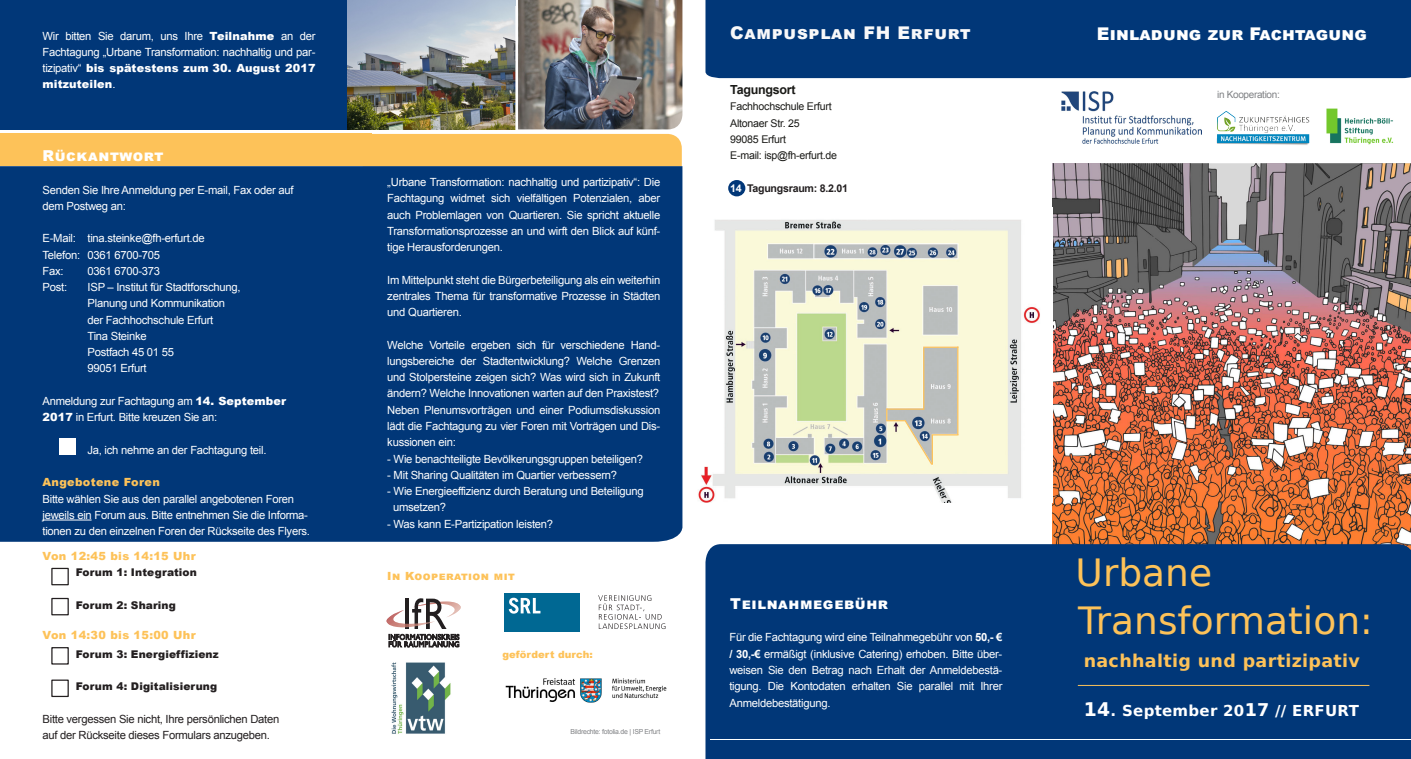
<style>
.page{position:relative;width:1411px;height:759px;background:#fff}
.page>*{position:absolute;margin:0;border:0;box-sizing:border-box;transform-origin:0 0}
.t1{font:37.5px "DejaVu Sans";color:#fdc259}
.t2{font:700 17.5px "DejaVu Sans";letter-spacing:.02em;color:#fdc259}
.t3{font:900 17.5px "Arial";color:#fff}
.Überschrift_groß{font:900 17.5px "Arial";letter-spacing:.04em;color:#f8f8f9}
.Überschrift_groß-2{font:900 15px "Arial";letter-spacing:.07em;color:#fff}
.t4{font:700 15px "DejaVu Sans";letter-spacing:.02em;color:#fff}
.t5{font:700 12.5px "Arial";letter-spacing:-.025em;color:#1a1a17}
.Überschrift_groß-3{font:11.25px/16.2px "Arial";letter-spacing:-.025em;color:#fff;text-align:justify}
.t6{font:11.25px/16.2px "Arial";letter-spacing:-.025em;color:#231f20}
.Überschrift_groß-4{font:900 11.25px "Arial";letter-spacing:.03em;color:#fdc259}
.t7{font:900 10.62px "Arial";letter-spacing:.01em;color:#231f20}
.t8{font:10.62px "Arial";letter-spacing:-.025em;color:#1a1a17}
.t9{font:700 10.62px "Arial";letter-spacing:-.025em;color:#231f20}
.t10{font:900 10px "Arial";letter-spacing:.01em;color:#fdc259}
.Grafiktext_klein{font:10px "Arial";letter-spacing:-.035em;color:#808285}
.Grafiktext_klein-2{font:6.88px "Arial";letter-spacing:-.035em;color:#808285}
.s1{font-weight:900}
.s2{font-weight:900;color:#fdc259}
.s3{color:#fff}
.s4{font-weight:700}
.s5{font-size:18.75px}
.s6{font-size:17.5px}
</style>
<div class="page">
<div style="left:728px;top:180px;width:17px;height:16px;background:#013778;border-radius:50%"></div>
<img style="left:1052px;top:163px;width:358px;height:381px">
<img style="left:1061px;top:92px;width:140px;height:51px">
<div style="left:705px;top:544px;width:705px;height:214px;background:#013778"></div>
<div style="left:0;top:0;width:363px;height:129px;background:#013778"></div>
<div style="left:0;top:134px;width:372px;height:32px;background:#fdc259"></div>
<img style="left:347px;top:0;width:168px;height:129px">
<img style="left:518px;top:0;width:164px;height:129px">
<div style="left:372px;top:134px;width:309px;height:32px;background:#fdc259"></div>
<div style="left:0;top:166px;width:682px;height:375px;background:#013778"></div>
<hr style="left:710px;top:738px;width:700px;height:1px;background:#fff">
<hr style="left:43px;top:519px;width:49px;height:1px;background:#fff">
<div style="left:59px;top:438px;width:17px;height:16px;background:#fff"></div>
<div style="left:51px;top:567px;width:18px;height:18px;border:1px solid #231f20"></div>
<div style="left:51px;top:597px;width:18px;height:18px;border:1px solid #231f20"></div>
<div style="left:51px;top:646px;width:18px;height:18px;border:1px solid #231f20"></div>
<svg style="left:386px;top:598px;width:75px;height:49px"></svg>
<div style="left:505px;top:593px;width:75px;height:38px;background:#006893"></div>
<svg style="left:508px;top:597px;width:32px;height:16px"></svg>
<svg style="left:598px;top:595px;width:67px;height:33px"></svg>
<img style="left:1326px;top:108px;width:68px;height:37px">
<img style="left:1216px;top:111px;width:94px;height:34px">
<img style="left:698px;top:219px;width:342px;height:283px">
<hr style="left:923px;top:346px;width:35px;height:2px;background:#fdc259">
<svg style="left:886px;top:408px;width:72px;height:58px"></svg>
<hr style="left:957px;top:346px;width:1px;height:88px;background:#fdc259">
<div style="left:51px;top:679px;width:18px;height:17px;border:1px solid #231f20"></div>
<div style="left:705px;top:0;width:705px;height:78px;background:#013778"></div>
<hr style="left:1077px;top:684px;width:292px;height:1px;background:#fdc259">
<img style="left:391px;top:662px;width:60px;height:72px">
<img style="left:505px;top:678px;width:162px;height:25px">
<hr style="left:923px;top:348px;width:1px;height:61px;background:#fdc259">
<p class="Überschrift_groß-3" style="left:43px;top:27px;width:274px">Wir bitten Sie darum, uns Ihre <span class="s1">Teilnahme</span> an der Fachtagung „Urbane Transformation: nachhaltig und par&shy;tizipativ“ <span class="s1">bis spätestens zum 30. August 2017 mitzuteilen</span>.</p>
<p class="Überschrift_groß-2" style="left:43px;top:145px;width:122px">Rückantwort</p>
<p class="Überschrift_groß-3" style="left:43px;top:181px;width:253px">Senden Sie Ihre Anmeldung per E-mail, Fax oder auf dem Postweg an:</p>
<p class="Überschrift_groß-3" style="left:43px;top:230px;width:164px;text-align:left">E-Mail: tina.steinke@fh-erfurt.de<br>Telefon: 0361 6700-705<br>Fax:</p>
<p class="Überschrift_groß-3" style="left:88px;top:262px;width:74px">0361 6700-373</p>
<p class="Überschrift_groß-3" style="left:43px;top:279px;width:26px">Post:</p>
<p class="Überschrift_groß-3" style="left:88px;top:279px;width:155px;text-align:left">ISP – Institut für Stadtforschung,<br>Planung und Kommunikation der Fachhochschule Erfurt<br>Tina Steinke<br>Postfach 45 01 55<br>99051 Erfurt</p>
<p class="Überschrift_groß-3" style="left:43px;top:392px;width:245px">Anmeldung zur Fachtagung am <span class="s1">14. September<br>2017</span> in Erfurt. Bitte kreuzen Sie an:</p>
<p class="Überschrift_groß-3" style="left:88px;top:441px;width:180px">Ja, ich nehme an der Fachtagung teil.</p>
<p class="Überschrift_groß-3" style="left:43px;top:474px;width:269px;text-align:left"><span class="s2">Angebotene Foren<br></span>Bitte wählen Sie aus den parallel angebotenen Foren jeweils ein Forum aus. Bitte entnehmen Sie die Informa&shy;tionen zu den einzelnen Foren der Rückseite des Flyers.</p>
<p class="Überschrift_groß-4" style="left:43px;top:547px;width:155px">Von 12:45 bis 14:15 Uhr</p>
<p class="t7" style="left:76px;top:564px;width:123px">Forum 1: Integration</p>
<p class="t7" style="left:76px;top:597px;width:102px">Forum 2: Sharing</p>
<p class="t7" style="left:76px;top:646px;width:144px">Forum 3: Energieffizienz</p>
<p class="t7" style="left:76px;top:678px;width:143px">Forum 4: Digitalisierung</p>
<p class="Überschrift_groß-4" style="left:43px;top:626px;width:155px">Von 14:30 bis 15:00 Uhr</p>
<p class="t6" style="left:43px;top:710px;width:238px">Bitte vergessen Sie nicht, Ihre persönlichen Daten auf der Rückseite dieses Formulars anzugeben.</p>
<p class="Überschrift_groß-3" style="left:387px;top:174px;width:274px">„Urbane Transformation: nachhaltig und partizipativ“: Die Fachtagung widmet sich vielfältigen Potenzialen, aber auch Problemlagen von Quartieren. Sie spricht aktuelle Transformationsprozesse an und wirft den Blick auf künf&shy;tige Herausforderungen.</p>
<p class="Überschrift_groß-3" style="left:387px;top:271px;width:274px">Im Mittelpunkt steht die Bürgerbeteiligung als ein weiterhin zentrales Thema für transformative Prozesse in Städten und Quartieren.</p>
<p class="Überschrift_groß-3" style="left:387px;top:336px;width:274px">Welche Vorteile ergeben sich für verschiedene Hand&shy;lungsbereiche der Stadtentwicklung? Welche Grenzen und Stolpersteine zeigen sich? Was wird sich in Zukunft ändern? Welche Innovationen warten auf den Praxistest?</p>
<p class="Überschrift_groß-3" style="left:387px;top:401px;width:274px">Neben Plenumsvorträgen und einer Podiumsdiskussion lädt die Fachtagung zu vier Foren mit Vorträgen und Dis&shy;kussionen ein:</p>
<p class="Überschrift_groß-3" style="left:387px;top:450px;width:257px">- Wie benachteiligte Bevölkerungsgruppen beteiligen?</p>
<p class="Überschrift_groß-3" style="left:387px;top:466px;width:231px">- Mit Sharing Qualitäten im Quartier verbessern?</p>
<p class="Überschrift_groß-3" style="left:393px;top:482px;width:252px;text-indent:-6px">- Wie Energieeffizienz durch Beratung und Beteiligung umsetzen?</p>
<p class="Überschrift_groß-3" style="left:387px;top:515px;width:167px">- Was kann E-Partizipation leisten?</p>
<p class="Überschrift_groß-4" style="left:387px;top:567px;width:129px">In Kooperation mit</p>
<p class="t10" style="left:502px;top:646px;width:92px">gefördert durch:</p>
<p class="Grafiktext_klein-2" style="left:570px;top:726px;width:91px">Bildrechte: fotolia.de | ISP Erfurt</p>
<p class="Überschrift_groß" style="left:730px;top:20px;width:242px">Campusplan FH Erfurt</p>
<p class="t3" style="left:1096px;top:21px;width:271px">Einladung zur Fachtagung</p>
<p class="t5" style="left:730px;top:81px;width:67px">Tagungsort</p>
<p class="t8" style="left:730px;top:99px;width:103px">Fachhochschule Erfurt</p>
<p class="t8" style="left:730px;top:115px;width:71px">Altonaer Str. 25</p>
<p class="t8" style="left:730px;top:132px;width:57px">99085 Erfurt</p>
<p class="t8" style="left:730px;top:148px;width:108px">E-mail: isp@fh-erfurt.de</p>
<p class="t9" style="left:730px;top:180px;width:119px"><span class="s3">14</span> Tagungsraum: 8.2.01</p>
<p class="Grafiktext_klein" style="left:1217px;top:88px;width:64px">in Kooperation:</p>
<p class="Überschrift_groß-2" style="left:730px;top:592px;width:156px">Teilnahmegebühr</p>
<p class="Überschrift_groß-3" style="left:729px;top:629px;width:274px">Für die Fachtagung wird eine Teilnahmegebühr von <span class="s4">50,- € / 30,-€</span> ermäßigt (inklusive Catering) erhoben. Bitte über&shy;weisen Sie den Betrag nach Erhalt der Anmeldebestä&shy;tigung. Die Kontodaten erhalten Sie parallel mit Ihrer Anmeldebestätigung.</p>
<p class="t1" style="left:1075px;top:541px;width:138px">Urbane</p>
<p class="t1" style="left:1078px;top:590px;width:296px">Transformation:</p>
<p class="t2" style="left:1083px;top:646px;width:278px">nachhaltig und partizipativ</p>
<p class="t4" style="left:1083px;top:697px;width:277px"><span class="s5">14</span>. September 20<span class="s6">17</span> // ERFURT</p>
</div>
